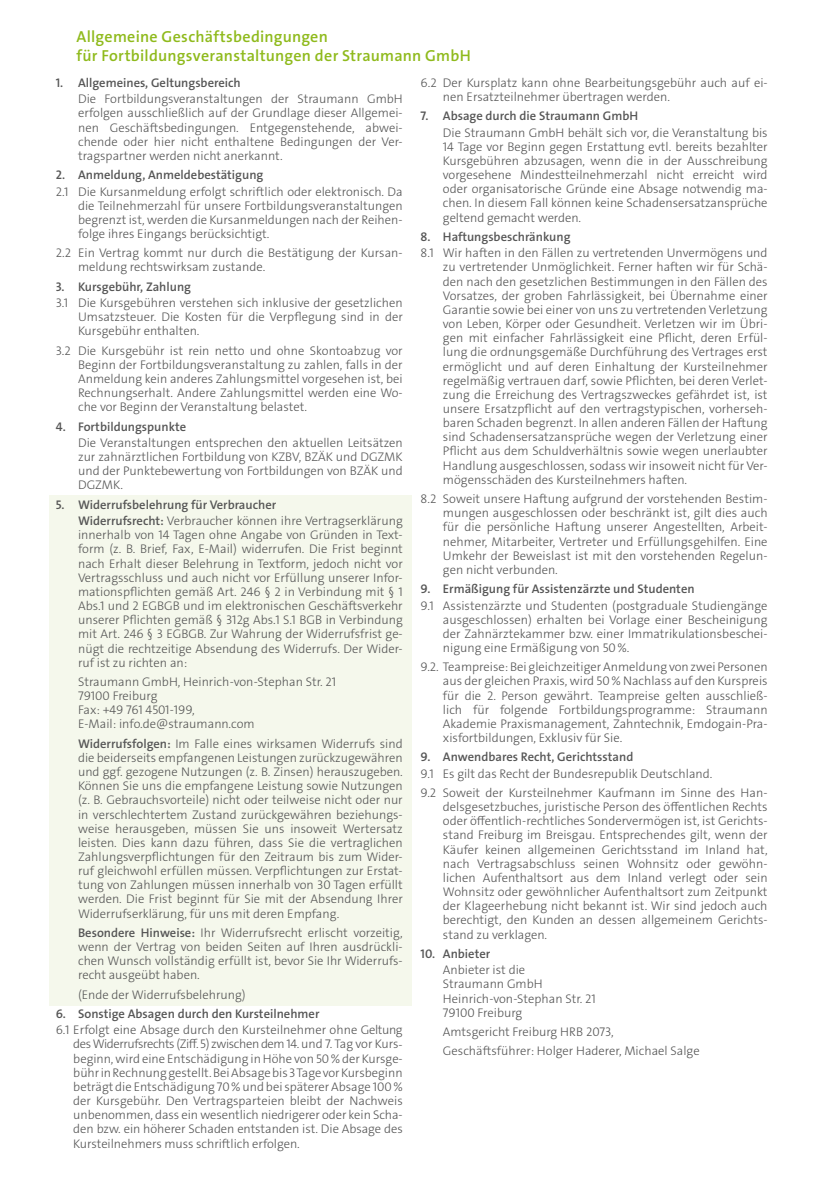
<style>
.page{position:relative;width:840px;height:1191px;background:#fff}
.page>*{position:absolute;margin:0;border:0;box-sizing:border-box;transform-origin:0 0}
.t1{font:16px/19.6px "The Sans LP6 Se Bld";letter-spacing:.01em;color:#8fba1c}
.t2{font:12.6px/14.2px "The Sans LP3 Lig";color:#565656;text-align:justify}
.t3{font:12.6px "The Sans LP6 Se Bld";color:#565656}
.s1{font-family:"The Sans LP6 Se Bld"}
</style>
<div class="page">
<div style="left:49px;top:495px;width:362px;height:510px;background:#f5f8ec"></div>
<p class="t1" style="left:77px;top:27px;width:395px">Allgemeine Geschäftsbedingungen<br>für Fortbildungsveranstaltungen der Straumann GmbH</p>
<p class="t3" style="left:56px;top:74px;width:186px">1. Allgemeines, Geltungsbereich</p>
<p class="t2" style="left:78px;top:92px;width:326px">Die Fortbildungsveranstaltungen der Straumann GmbH erfolgen ausschließlich auf der Grundlage dieser Allgemei&shy;nen Geschäftsbedingungen. Entgegenstehende, abwei&shy;chende oder hier nicht enthaltene Bedingungen der Ver&shy;tragspartner werden nicht anerkannt.</p>
<p class="t3" style="left:56px;top:167px;width:209px">2. Anmeldung, Anmeldebestätigung</p>
<p class="t2" style="left:78px;top:184px;width:326px;text-indent:-22px">2.1 Die Kursanmeldung erfolgt schriftlich oder elektronisch. Da die Teilnehmerzahl für unsere Fortbildungsveranstaltungen begrenzt ist, werden die Kursanmeldungen nach der Reihen&shy;folge ihres Eingangs berücksichtigt.</p>
<p class="t2" style="left:78px;top:246px;width:326px;text-indent:-22px">2.2 Ein Vertrag kommt nur durch die Bestätigung der Kursan&shy;meldung rechtswirksam zustande.</p>
<p class="t3" style="left:56px;top:278px;width:137px">3. Kursgebühr, Zahlung</p>
<p class="t2" style="left:78px;top:296px;width:326px;text-indent:-22px">3.1 Die Kursgebühren verstehen sich inklusive der gesetzlichen Umsatzsteuer. Die Kosten für die Verpflegung sind in der Kursgebühr enthalten.</p>
<p class="t2" style="left:78px;top:343px;width:326px;text-indent:-22px">3.2 Die Kursgebühr ist rein netto und ohne Skontoabzug vor Beginn der Fortbildungsveranstaltung zu zahlen, falls in der Anmeldung kein anderes Zahlungsmittel vorgesehen ist, bei Rechnungserhalt. Andere Zahlungsmittel werden eine Wo&shy;che vor Beginn der Veranstaltung belastet.</p>
<p class="t3" style="left:56px;top:418px;width:132px">4. Fortbildungspunkte</p>
<p class="t2" style="left:78px;top:436px;width:326px">Die Veranstaltungen entsprechen den aktuellen Leitsätzen zur zahnärztlichen Fortbildung von KZBV, BZÄK und DGZMK und der Punktebewertung von Fortbildungen von BZÄK und DGZMK.</p>
<p class="t3" style="left:56px;top:496px;width:222px">5. Widerrufsbelehrung für Verbraucher</p>
<p class="t2" style="left:78px;top:514px;width:326px"><span class="s1">Widerrufsrecht:</span> Verbraucher können ihre Vertragserklärung innerhalb von 14 Tagen ohne Angabe von Gründen in Text&shy;form (z. B. Brief, Fax, E-Mail) widerrufen. Die Frist beginnt nach Erhalt dieser Belehrung in Textform, jedoch nicht vor Vertragsschluss und auch nicht vor Erfüllung unserer Infor&shy;mationspflichten gemäß Art. 246 § 2 in Verbindung mit § 1<br>Abs.1 und 2 EGBGB und im elektronischen Geschäftsverkehr unserer Pflichten gemäß § 312g Abs.1 S.1 BGB in Verbindung mit Art. 246 § 3 EGBGB. Zur Wahrung der Widerrufsfrist ge&shy;nügt die rechtzeitige Absendung des Widerrufs. Der Wider&shy;ruf ist zu richten an:</p>
<p class="t2" style="left:78px;top:674px;width:259px;text-align:left">Straumann GmbH, Heinrich-von-Stephan Str. 21<br>79100 Freiburg<br>Fax: +49 761 4501-199,<br>E-Mail: info.de@straumann.com</p>
<p class="t2" style="left:78px;top:736px;width:326px"><span class="s1">Widerrufsfolgen:</span> Im Falle eines wirksamen Widerrufs sind die beiderseits empfangenen Leistungen zurückzugewähren und ggf. gezogene Nutzungen (z. B. Zinsen) herauszugeben.<br>Können Sie uns die empfangene Leistung sowie Nutzungen (z. B. Gebrauchsvorteile) nicht oder teilweise nicht oder nur in verschlechtertem Zustand zurückgewähren beziehungs&shy;weise herausgeben, müssen Sie uns insoweit Wertersatz leisten. Dies kann dazu führen, dass Sie die vertraglichen Zahlungsverpflichtungen für den Zeitraum bis zum Wider&shy;ruf gleichwohl erfüllen müssen. Verpflichtungen zur Erstat&shy;tung von Zahlungen müssen innerhalb von 30 Tagen erfüllt werden. Die Frist beginnt für Sie mit der Absendung Ihrer Widerrufserklärung, für uns mit deren Empfang.</p>
<p class="t2" style="left:78px;top:925px;width:326px"><span class="s1">Besondere Hinweise:</span> Ihr Widerrufsrecht erlischt vorzeitig, wenn der Vertrag von beiden Seiten auf Ihren ausdrückli&shy;chen Wunsch vollständig erfüllt ist, bevor Sie Ihr Widerrufs&shy;recht ausgeübt haben.</p>
<p class="t2" style="left:78px;top:987px;width:169px">(Ende der Widerrufsbelehrung)</p>
<p class="t3" style="left:56px;top:1005px;width:265px">6. Sonstige Absagen durch den Kursteilnehmer</p>
<p class="t2" style="left:73px;top:1023px;width:331px;text-indent:-18px">6.1 Erfolgt eine Absage durch den Kursteilnehmer ohne Geltung des Widerrufsrechts (Ziff. 5) zwischen dem 14. und 7. Tag vor Kurs&shy;beginn, wird eine Entschädigung in Höhe von 50% der Kursge&shy;bühr in Rechnung gestellt. Bei Absage bis 3 Tage vor Kursbeginn beträgt die Entschädigung 70% und bei späterer Absage 100% der Kursgebühr. Den Vertragsparteien bleibt der Nachweis unbenommen, dass ein wesentlich niedrigerer oder kein Scha&shy;den bzw. ein höherer Schaden entstanden ist. Die Absage des Kursteilnehmers muss schriftlich erfolgen.</p>
<p class="t2" style="left:442px;top:76px;width:326px;text-indent:-22px">6.2 Der Kursplatz kann ohne Bearbeitungsgebühr auch auf ei&shy;nen Ersatzteilnehmer übertragen werden.</p>
<p class="t3" style="left:420px;top:108px;width:219px">7. Absage durch die Straumann GmbH</p>
<p class="t2" style="left:442px;top:125px;width:326px">Die Straumann GmbH behält sich vor, die Veranstaltung bis 14 Tage vor Beginn gegen Erstattung evtl. bereits bezahlter Kursgebühren abzusagen, wenn die in der Ausschreibung vorgesehene Mindestteilnehmerzahl nicht erreicht wird oder organisatorische Gründe eine Absage notwendig ma&shy;chen. In diesem Fall können keine Schadensersatzansprüche geltend gemacht werden.</p>
<p class="t3" style="left:420px;top:228px;width:151px">8. Haftungsbeschränkung</p>
<p class="t2" style="left:442px;top:246px;width:326px;text-indent:-22px">8.1 Wir haften in den Fällen zu vertretenden Unvermögens und zu vertretender Unmöglichkeit. Ferner haften wir für Schä&shy;den nach den gesetzlichen Bestimmungen in den Fällen des Vorsatzes, der groben Fahrlässigkeit, bei Übernahme einer Garantie sowie bei einer von uns zu vertretenden Verletzung von Leben, Körper oder Gesundheit. Verletzen wir im Übri&shy;gen mit einfacher Fahrlässigkeit eine Pflicht, deren Erfül&shy;lung die ordnungsgemäße Durchführung des Vertrages erst ermöglicht und auf deren Einhaltung der Kursteilnehmer regelmäßig vertrauen darf, sowie Pflichten, bei deren Verlet&shy;zung die Erreichung des Vertragszweckes gefährdet ist, ist unsere Ersatzpflicht auf den vertragstypischen, vorherseh&shy;baren Schaden begrenzt. In allen anderen Fällen der Haftung sind Schadensersatzansprüche wegen der Verletzung einer Pflicht aus dem Schuldverhältnis sowie wegen unerlaubter Handlung ausgeschlossen, sodass wir insoweit nicht für Ver&shy;mögensschäden des Kursteilnehmers haften.</p>
<p class="t2" style="left:442px;top:492px;width:326px;text-indent:-22px">8.2 Soweit unsere Haftung aufgrund der vorstehenden Bestim&shy;mungen ausgeschlossen oder beschränkt ist, gilt dies auch für die persönliche Haftung unserer Angestellten, Arbeit&shy;nehmer, Mitarbeiter, Vertreter und Erfüllungsgehilfen. Eine Umkehr der Beweislast ist mit den vorstehenden Regelun&shy;gen nicht verbunden.</p>
<p class="t3" style="left:420px;top:581px;width:275px">9. Ermäßigung für Assistenzärzte und Studenten</p>
<p class="t2" style="left:442px;top:598px;width:326px;text-indent:-22px">9.1 Assistenzärzte und Studenten (postgraduale Studiengänge ausgeschlossen) erhalten bei Vorlage einer Bescheinigung der Zahnärztekammer bzw. einer Immatrikulationsbeschei&shy;nigung eine Ermäßigung von 50%.</p>
<p class="t2" style="left:442px;top:660px;width:326px;text-indent:-22px">9.2. Teampreise: Bei gleichzeitiger Anmeldung von zwei Personen aus der gleichen Praxis, wird 50% Nachlass auf den Kurspreis für die 2. Person gewährt. Teampreise gelten ausschließ&shy;lich für folgende Fortbildungsprogramme: Straumann Akademie Praxismanagement, Zahntechnik, Emdogain-Pra&shy;xisfortbildungen, Exklusiv für Sie.</p>
<p class="t3" style="left:420px;top:749px;width:214px">9. Anwendbares Recht, Gerichtsstand</p>
<p class="t2" style="left:420px;top:764px;width:348px;line-height:19.2px">9.1 Es gilt das Recht der Bundesrepublik Deutschland.<br>9.2 Soweit der Kursteilnehmer Kaufmann im Sinne des Han-</p>
<p class="t2" style="left:442px;top:800px;width:326px">delsgesetzbuches, juristische Person des öffentlichen Rechts oder öffentlich-rechtliches Sondervermögen ist, ist Gerichts&shy;stand Freiburg im Breisgau. Entsprechendes gilt, wenn der Käufer keinen allgemeinen Gerichtsstand im Inland hat, nach Vertragsabschluss seinen Wohnsitz oder gewöhn&shy;lichen Aufenthaltsort aus dem Inland verlegt oder sein Wohnsitz oder gewöhnlicher Aufenthaltsort zum Zeitpunkt der Klageerhebung nicht bekannt ist. Wir sind jedoch auch berechtigt, den Kunden an dessen allgemeinem Gerichts&shy;stand zu verklagen.</p>
<p class="t3" style="left:420px;top:945px;width:71px">10. Anbieter</p>
<p class="t2" style="left:442px;top:963px;width:154px;text-align:left">Anbieter ist die<br>Straumann GmbH<br>Heinrich-von-Stephan Str. 21<br>79100 Freiburg</p>
<p class="t2" style="left:442px;top:1022px;width:258px;line-height:19.2px">Amtsgericht Freiburg HRB 2073,<br>Geschäftsführer: Holger Haderer, Michael Salge</p>
</div>
